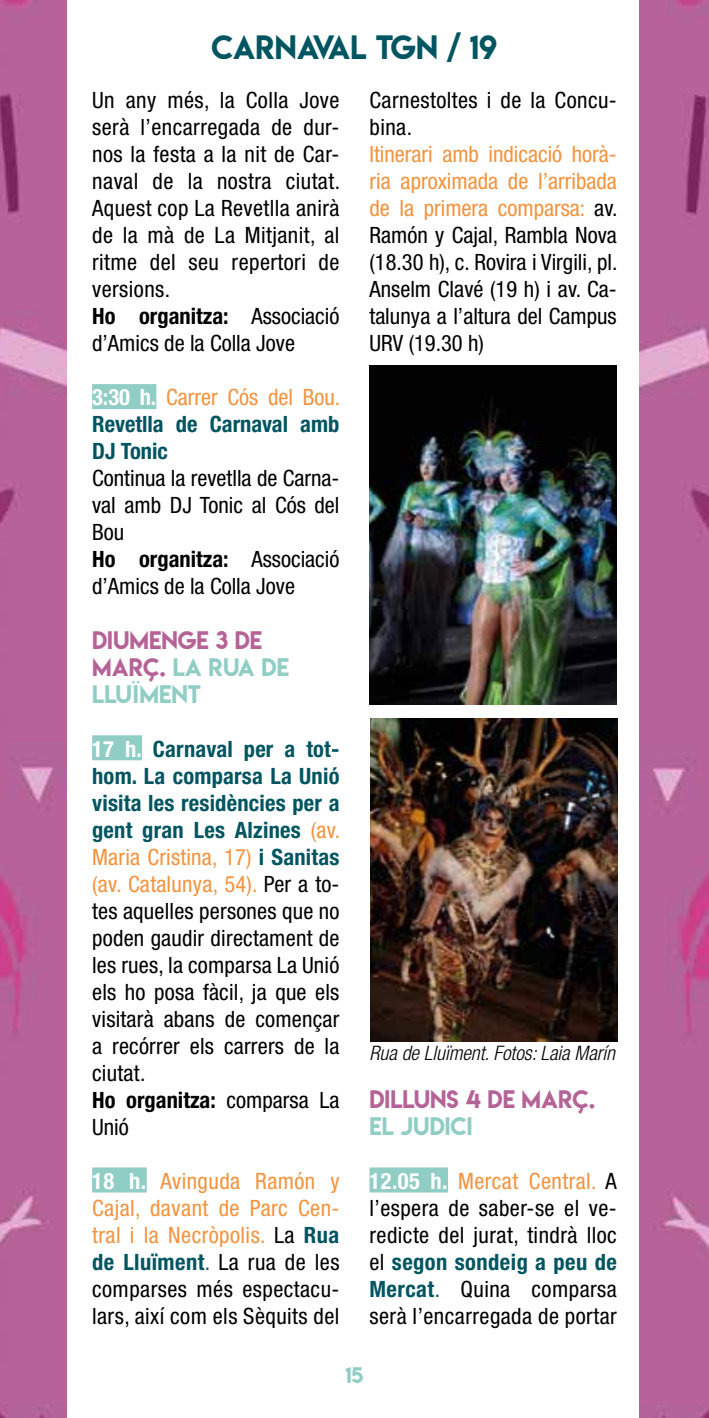
<style>
.page{position:relative;width:709px;height:1418px;background:#fff}
.page>*{position:absolute;margin:0;border:0;box-sizing:border-box;transform-origin:0 0}
.t1{font:30px "Lemon Milk";color:#005560}
.t2{font:condensed 22.5px/27px "Helvetica Neue LT Std";letter-spacing:.01em;color:#000}
.t3{font:700 condensed 22.5px/27px "Helvetica Neue LT Std";color:#005560;text-align:justify}
.t4{font:22.5px/27px "Lemon Milk";color:#b56397}
.t5{font:22.5px "Lemon Milk";color:#90cdc4}
.t6{font:italic 300 condensed 20px "Helvetica Neue LT Std";color:#000}
.t7{font:20px "Lemon Milk";color:#90cdc4}
.s1{font-weight:700}
.s2{color:#fff}
.s3{font-weight:400;color:#f3933e}
.s4{color:#90cdc4}
.s5{font-weight:700;color:#fff}
.s6{font-weight:700;color:#005560}
.s7{color:#f3933e}
.s8{color:#005560}
</style>
<div class="page">
<div style="left:92px;top:384px;width:64px;height:25px;background:#90cdc4"></div>
<div style="left:92px;top:735px;width:50px;height:25px;background:#90cdc4"></div>
<div style="left:92px;top:1167px;width:55px;height:25px;background:#90cdc4"></div>
<div style="left:369px;top:1167px;width:79px;height:25px;background:#90cdc4"></div>
<img style="left:369px;top:366px;width:248px;height:339px">
<img style="left:370px;top:718px;width:247px;height:323px">
<img style="left:639px;top:0;width:70px;height:1417px">
<img style="left:0;top:0;width:66px;height:1417px">
<h1 class="t1" style="left:212px;top:26px;width:287px">CARNAVAL TGN / 19</h1>
<p class="t2" style="left:92px;top:87px;width:250px">Un any més, la Colla Jove serà l’encarregada de dur&shy;nos la festa a la nit de Car&shy;naval de la nostra ciutat.<br>Aquest cop La Revetlla anirà de la mà de La Mitjanit, al ritme del seu repertori de versions.<br><span class="s1">Ho organitza:</span> Associació d’Amics de la Colla Jove</p>
<p class="t3" style="left:92px;top:383px;width:250px"><span class="s2">3:30 h.</span> <span class="s3">Carrer Cós del Bou.<br></span>Revetlla de Carnaval amb DJ Tonic</p>
<p class="t2" style="left:92px;top:465px;width:249px">Continua la revetlla de Carna&shy;val amb DJ Tonic al Cós del<br>Bou<br><span class="s1">Ho organitza:</span> Associació d’Amics de la Colla Jove</p>
<p class="t4" style="left:92px;top:626px;width:198px">DIUMENGE 3 DE<br>MARÇ. <span class="s4">LA RUA DE<br>LLUÏMENT</span></p>
<p class="t2" style="left:92px;top:735px;width:250px"><span class="s5">17 h.</span> <span class="s6">Carnaval per a tot&shy;hom. La comparsa La Unió visita les residències per a gent gran Les Alzines</span> <span class="s7">(av.<br>Maria Cristina, 17)</span> <span class="s6">i Sanitas </span><span class="s7">(av. Catalunya, 54).</span> Per a to&shy;tes aquelles persones que no poden gaudir directament de les rues, la comparsa La Unió els ho posa fàcil, ja que els visitarà abans de començar a recórrer els carrers de la ciutat.<br><span class="s1">Ho organitza:</span> comparsa La<br>Unió</p>
<p class="t2" style="left:92px;top:1167px;width:249px;text-align:justify"><span class="s5">18 h.</span> <span class="s7">Avinguda Ramón y Cajal, davant de Parc Cen&shy;tral i la Necròpolis.</span> La <span class="s6">Rua de Lluïment</span><span class="s8">.</span> La rua de les comparses més espectacu&shy;lars, així com els Sèquits del</p>
<p class="t2" style="left:369px;top:87px;width:249px">Carnestoltes i de la Concu&shy;bina.</p>
<p class="t2" style="left:369px;top:141px;width:250px;text-align:justify"><span class="s7">Itinerari amb indicació horà&shy;ria aproximada de l’arribada de la primera comparsa:</span> av.<br>Ramón y Cajal, Rambla Nova (18.30 h), c. Rovira i Virgili, pl.<br>Anselm Clavé (19 h) i av. Ca&shy;talunya a l’altura del Campus URV (19.30 h)</p>
<p class="t6" style="left:369px;top:1041px;width:247px">Rua de Lluïment. Fotos: Laia Marín</p>
<p class="t4" style="left:369px;top:1085px;width:227px">DILLUNS 4 DE MARÇ.</p>
<p class="t5" style="left:369px;top:1109px;width:105px">EL JUDICI</p>
<p class="t2" style="left:369px;top:1167px;width:249px;text-align:justify"><span class="s5">12.05 h.</span> <span class="s7">Mercat Central.</span> A l’espera de saber-se el ve&shy;redicte del jurat, tindrà lloc el <span class="s6">segon sondeig a peu de Mercat</span><span class="s8">.</span> Quina comparsa serà l’encarregada de portar</p>
<p class="t7" style="left:345px;top:1360px;width:20px">15</p>
</div>
